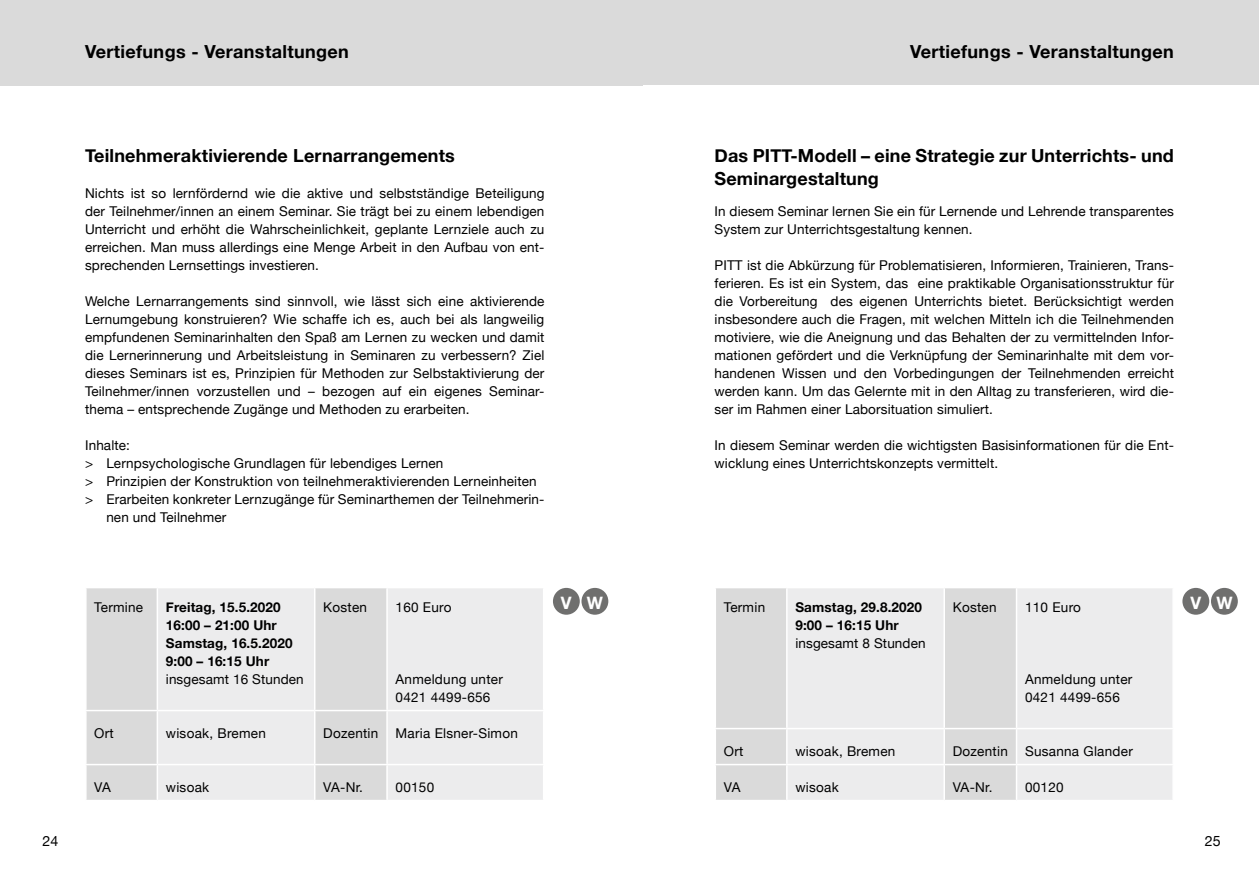
<style>
.page{position:relative;width:1259px;height:893px;background:#fff}
.page>*{position:absolute;margin:0;border:0;box-sizing:border-box;transform-origin:0 0}
.t1{font:700 18px/22.5px "Helvetica Neue";letter-spacing:.01em;color:#000}
.t2{font:700 17.1px "Helvetica Neue";color:#fff}
.t3{font:14.25px "Helvetica Neue";color:#000}
.t4{font:13.5px/18px "Helvetica Neue";letter-spacing:.01em;color:#000}
.t5{font:700 13.5px/18px "Helvetica Neue";letter-spacing:.01em;color:#000}
</style>
<div class="page">
<div style="left:629px;top:0;width:630px;height:85px;background:#dadada"></div>
<div style="left:0;top:0;width:642px;height:85px;background:#dadada"></div>
<div style="left:87px;top:588px;width:70px;height:212px;background:#dadada"></div>
<svg style="left:158px;top:588px;width:385px;height:212px;background:#e8e8e9"></svg>
<hr style="left:314px;top:588px;width:1px;height:122px;background:#fff">
<hr style="left:386px;top:588px;width:2px;height:122px;background:#fff">
<hr style="left:85px;top:710px;width:72px;height:1px;background:#fff">
<hr style="left:157px;top:710px;width:158px;height:1px;background:#fff">
<hr style="left:315px;top:710px;width:72px;height:1px;background:#fff">
<hr style="left:314px;top:711px;width:1px;height:53px;background:#fff">
<hr style="left:387px;top:710px;width:157px;height:1px;background:#fff">
<hr style="left:386px;top:711px;width:2px;height:53px;background:#fff">
<hr style="left:314px;top:765px;width:1px;height:35px;background:#fff">
<hr style="left:386px;top:765px;width:2px;height:35px;background:#fff">
<hr style="left:85px;top:764px;width:72px;height:1px;background:#fff">
<hr style="left:157px;top:764px;width:158px;height:1px;background:#fff">
<hr style="left:315px;top:764px;width:72px;height:1px;background:#fff">
<hr style="left:387px;top:764px;width:157px;height:1px;background:#fff">
<div style="left:716px;top:588px;width:70px;height:212px;background:#dadada"></div>
<svg style="left:788px;top:588px;width:384px;height:212px;background:#e9e9ea"></svg>
<hr style="left:943px;top:588px;width:2px;height:140px;background:#fff">
<hr style="left:1015px;top:588px;width:2px;height:140px;background:#fff">
<hr style="left:714px;top:728px;width:73px;height:1px;background:#fff">
<hr style="left:787px;top:728px;width:157px;height:1px;background:#fff">
<hr style="left:944px;top:728px;width:72px;height:1px;background:#fff">
<hr style="left:943px;top:729px;width:2px;height:35px;background:#fff">
<hr style="left:1016px;top:728px;width:158px;height:1px;background:#fff">
<hr style="left:1015px;top:729px;width:2px;height:35px;background:#fff">
<hr style="left:943px;top:765px;width:2px;height:35px;background:#fff">
<hr style="left:1015px;top:765px;width:2px;height:35px;background:#fff">
<hr style="left:714px;top:764px;width:73px;height:1px;background:#fff">
<hr style="left:787px;top:764px;width:157px;height:1px;background:#fff">
<hr style="left:944px;top:764px;width:72px;height:1px;background:#fff">
<hr style="left:1016px;top:764px;width:158px;height:1px;background:#fff">
<div style="left:1211px;top:588px;width:26px;height:27px;background:#6f6f6e;border-radius:50%"></div>
<div style="left:1182px;top:588px;width:27px;height:27px;background:#6f6f6e;border-radius:50%"></div>
<div style="left:581px;top:588px;width:27px;height:27px;background:#6f6f6e;border-radius:50%"></div>
<div style="left:553px;top:588px;width:27px;height:27px;background:#6f6f6e;border-radius:50%"></div>
<h1 class="t1" style="left:85px;top:41px;width:265px">Vertiefungs - Veranstaltungen</h1>
<h1 class="t1" style="left:910px;top:41px;width:265px">Vertiefungs - Veranstaltungen</h1>
<h1 class="t1" style="left:85px;top:145px;width:371px">Teilnehmeraktivierende Lernarrangements</h1>
<p class="t4" style="left:85px;top:185px;width:461px;text-align:justify">Nichts ist so lernfördernd wie die aktive und selbstständige Beteiligung der Teilnehmer/innen an einem Seminar. Sie trägt bei zu einem lebendigen Unterricht und erhöht die Wahrscheinlichkeit, geplante Lernziele auch zu erreichen. Man muss allerdings eine Menge Arbeit in den Aufbau von ent&shy;sprechenden Lernsettings investieren.</p>
<p class="t4" style="left:85px;top:293px;width:461px;text-align:justify">Welche Lernarrangements sind sinnvoll, wie lässt sich eine aktivierende Lernumgebung konstruieren? Wie schaffe ich es, auch bei als langweilig empfundenen Seminarinhalten den Spaß am Lernen zu wecken und damit die Lernerinnerung und Arbeitsleistung in Seminaren zu verbessern? Ziel dieses Seminars ist es, Prinzipien für Methoden zur Selbstaktivierung der Teilnehmer/innen vorzustellen und – bezogen auf ein eigenes Seminar&shy;thema – entsprechende Zugänge und Methoden zu erarbeiten.</p>
<p class="t4" style="left:85px;top:437px;width:46px">Inhalte:</p>
<p class="t4" style="left:85px;top:455px;width:360px">&gt; Lernpsychologische Grundlagen für lebendiges Lernen</p>
<p class="t4" style="left:85px;top:473px;width:453px">&gt; Prinzipien der Konstruktion von teilnehmeraktivierenden Lerneinheiten</p>
<p class="t4" style="left:85px;top:491px;width:461px">&gt; Erarbeiten konkreter Lernzugänge für Seminarthemen der Teilnehmerin-</p>
<p class="t4" style="left:106px;top:509px;width:122px">nen und Teilnehmer</p>
<h1 class="t1" style="left:714px;top:145px;width:461px">Das PITT-Modell – eine Strategie zur Unterrichts- und<br>Seminargestaltung</h1>
<p class="t4" style="left:714px;top:203px;width:461px">In diesem Seminar lernen Sie ein für Lernende und Lehrende transparentes<br>System zur Unterrichtsgestaltung kennen.</p>
<p class="t4" style="left:714px;top:257px;width:461px;text-align:justify">PITT ist die Abkürzung für Problematisieren, Informieren, Trainieren, Trans&shy;ferieren. Es ist ein System, das eine praktikable Organisationsstruktur für die Vorbereitung des eigenen Unterrichts bietet. Berücksichtigt werden insbesondere auch die Fragen, mit welchen Mitteln ich die Teilnehmenden motiviere, wie die Aneignung und das Behalten der zu vermittelnden Infor&shy;mationen gefördert und die Verknüpfung der Seminarinhalte mit dem vor&shy;handenen Wissen und den Vorbedingungen der Teilnehmenden erreicht werden kann. Um das Gelernte mit in den Alltag zu transferieren, wird die&shy;ser im Rahmen einer Laborsituation simuliert.</p>
<p class="t4" style="left:714px;top:437px;width:461px">In diesem Seminar werden die wichtigsten Basisinformationen für die Ent&shy;wicklung eines Unterrichtskonzepts vermittelt.</p>
<p class="t4" style="left:94px;top:599px;width:50px">Termine</p>
<p class="t5" style="left:166px;top:599px;width:128px">Freitag, 15.5.2020<br>16:00 – 21:00 Uhr<br>Samstag, 16.5.2020<br>9:00 – 16:15 Uhr</p>
<p class="t4" style="left:166px;top:671px;width:139px">insgesamt 16 Stunden</p>
<p class="t4" style="left:323px;top:599px;width:45px">Kosten</p>
<p class="t4" style="left:395px;top:599px;width:57px">160 Euro</p>
<p class="t4" style="left:395px;top:671px;width:109px">Anmeldung unter<br>0421 4499-656</p>
<p class="t4" style="left:94px;top:725px;width:21px">Ort</p>
<p class="t4" style="left:166px;top:725px;width:102px">wisoak, Bremen</p>
<p class="t4" style="left:323px;top:725px;width:57px">Dozentin</p>
<p class="t4" style="left:395px;top:725px;width:124px">Maria Elsner-Simon</p>
<p class="t4" style="left:94px;top:779px;width:18px">VA</p>
<p class="t4" style="left:166px;top:779px;width:45px">wisoak</p>
<p class="t4" style="left:323px;top:779px;width:41px">VA-Nr.</p>
<p class="t4" style="left:395px;top:779px;width:40px">00150</p>
<p class="t2" style="left:561px;top:589px;width:43px">V W</p>
<p class="t2" style="left:1190px;top:589px;width:43px">V W</p>
<p class="t4" style="left:724px;top:599px;width:43px">Termin</p>
<p class="t5" style="left:795px;top:599px;width:128px">Samstag, 29.8.2020<br>9:00 – 16:15 Uhr</p>
<p class="t4" style="left:795px;top:635px;width:132px">insgesamt 8 Stunden</p>
<p class="t4" style="left:952px;top:599px;width:45px">Kosten</p>
<p class="t4" style="left:1025px;top:599px;width:57px">110 Euro</p>
<p class="t4" style="left:1025px;top:671px;width:109px">Anmeldung unter<br>0421 4499-656</p>
<p class="t4" style="left:724px;top:743px;width:21px">Ort</p>
<p class="t4" style="left:795px;top:743px;width:102px">wisoak, Bremen</p>
<p class="t4" style="left:952px;top:743px;width:57px">Dozentin</p>
<p class="t4" style="left:1025px;top:743px;width:109px">Susanna Glander</p>
<p class="t4" style="left:724px;top:779px;width:18px">VA</p>
<p class="t4" style="left:795px;top:779px;width:45px">wisoak</p>
<p class="t4" style="left:952px;top:779px;width:41px">VA-Nr.</p>
<p class="t4" style="left:1025px;top:779px;width:40px">00120</p>
<p class="t3" style="left:43px;top:831px;width:17px">24</p>
<p class="t3" style="left:1204px;top:831px;width:17px">25</p>
</div>
